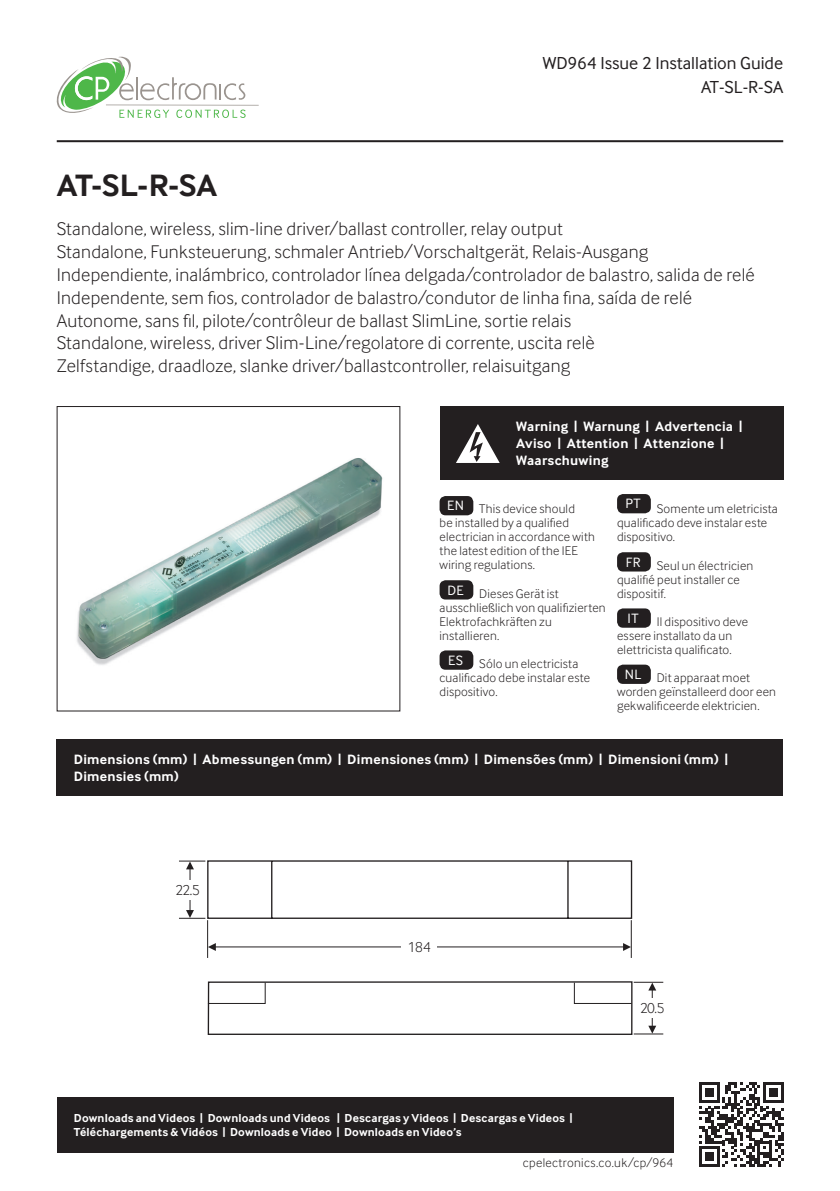
<style>
.page{position:relative;width:840px;height:1191px;background:#fff}
.page>*{position:absolute;margin:0;border:0;box-sizing:border-box;transform-origin:0 0}
.t1{font:700 32px "Inter Face";color:#231f20}
.t2{font:300 19px/22.8px "Inter Face";letter-spacing:.015em;color:#231f20}
.t3{font:18px/24px "Inter Face";color:#231f20;text-align:right}
.t4{font:300 15px "Inter Face";letter-spacing:-.035em;color:#231f20}
.t5{font:700 14px/16.8px "Inter Face";letter-spacing:.02em;color:#fff}
.t6{font:14px "Inter Face";color:#fff}
.t7{font:300 13px/14px "Inter Face";letter-spacing:.015em;color:#231f20}
.t8{font:700 12px/14px "Inter Face";letter-spacing:.015em;color:#fff}
</style>
<div class="page">
<div style="left:57px;top:739px;width:725px;height:57px;background:#231f20"></div>
<div style="left:439px;top:406px;width:344px;height:74px;background:#231f20"></div>
<svg style="left:57px;top:57px;width:189px;height:61px"></svg>
<hr style="left:106px;top:105px;width:152px;height:1px;background:#9a948f">
<hr style="left:57px;top:140px;width:725px;height:2px;background:#231f20">
<img style="left:77px;top:458px;width:306px;height:207px">
<svg style="left:456px;top:424px;width:44px;height:39px"></svg>
<div style="left:439px;top:496px;width:34px;height:19px;background:#231f20;border-radius:6px"></div>
<div style="left:439px;top:580px;width:34px;height:19px;background:#231f20;border-radius:6px"></div>
<div style="left:439px;top:650px;width:34px;height:19px;background:#231f20;border-radius:6px"></div>
<div style="left:616px;top:494px;width:34px;height:19px;background:#231f20;border-radius:6px"></div>
<div style="left:616px;top:552px;width:34px;height:19px;background:#231f20;border-radius:6px"></div>
<div style="left:616px;top:608px;width:34px;height:19px;background:#231f20;border-radius:6px"></div>
<div style="left:616px;top:664px;width:34px;height:20px;background:#231f20;border-radius:6px"></div>
<div style="left:207px;top:981px;width:425px;height:54px;border:1px solid #231f20"></div>
<hr style="left:633px;top:982px;width:30px;height:1px;background:#231f20">
<hr style="left:633px;top:1033px;width:30px;height:1px;background:#231f20">
<hr style="left:651px;top:986px;width:1px;height:44px;background:#231f20">
<hr style="left:630px;top:920px;width:1px;height:38px;background:#231f20">
<hr style="left:207px;top:920px;width:1px;height:38px;background:#231f20">
<hr style="left:212px;top:946px;width:414px;height:1px;background:#231f20">
<svg style="left:622px;top:943px;width:8px;height:8px"></svg>
<svg style="left:648px;top:982px;width:8px;height:8px"></svg>
<svg style="left:648px;top:1025px;width:8px;height:8px"></svg>
<svg style="left:179px;top:860px;width:453px;height:59px"></svg>
<svg style="left:208px;top:943px;width:8px;height:8px"></svg>
<div style="left:401px;top:937px;width:36px;height:19px;background:#fff"></div>
<div style="left:633px;top:998px;width:37px;height:19px;background:#fff"></div>
<div style="left:169px;top:880px;width:37px;height:19px;background:#fff"></div>
<svg style="left:573px;top:982px;width:58px;height:22px"></svg>
<svg style="left:207px;top:982px;width:58px;height:22px"></svg>
<svg style="left:699px;top:1082px;width:84px;height:84px"></svg>
<div style="left:57px;top:1096px;width:616px;height:56px;background:#231f20"></div>
<h3 class="t3" style="left:542px;top:51px;width:242px">WD964 Issue 2 Installation Guide<br>AT-SL-R-SA</h3>
<h1 class="t1" style="left:57px;top:166px;width:162px">AT-SL-R-SA</h1>
<p class="t2" style="left:57px;top:218px;width:699px">Standalone, wireless, slim-line driver/ballast controller, relay output<br>Standalone, Funksteuerung, schmaler Antrieb/Vorschaltgerät, Relais-Ausgang Independiente, inalámbrico, controlador línea delgada/controlador de balastro, salida de relé Independente, sem fios, controlador de balastro/condutor de linha fina, saída de relé Autonome, sans fil, pilote/contrôleur de ballast SlimLine, sortie relais<br>Standalone, wireless, driver Slim-Line/regolatore di corrente, uscita relè<br>Zelfstandige, draadloze, slanke driver/ballastcontroller, relaisuitgang</p>
<p class="t5" style="left:516px;top:418px;width:228px">Warning | Warnung | Advertencia |<br>Aviso | Attention | Attenzione |<br>Waarschuwing</p>
<p class="t7" style="left:439px;top:502px;width:157px;text-indent:8px"><sup>EN</sup> This device should<br>be installed by a qualified electrician in accordance with the latest edition of the IEE wiring regulations.</p>
<p class="t7" style="left:439px;top:586px;width:167px;text-indent:8px"><sup>DE</sup> Dieses Gerät ist ausschließlich von qualifizierten<br>Elektrofachkräften zu installieren.</p>
<p class="t7" style="left:439px;top:656px;width:152px;text-indent:9px"><sup>ES</sup> Sólo un electricista cualificado debe instalar este dispositivo.</p>
<p class="t7" style="left:616px;top:502px;width:162px;text-indent:8px"><sup>PT</sup> Somente um eletricista qualificado deve instalar este dispositivo.</p>
<p class="t7" style="left:616px;top:558px;width:138px;text-indent:9px"><sup>FR</sup> Seul un électricien qualifié peut installer ce dispositif.</p>
<p class="t6" style="left:627px;top:610px;width:12px">IT</p>
<p class="t7" style="left:616px;top:614px;width:132px;text-indent:40px">Il dispositivo deve essere installato da un elettricista qualificato.</p>
<p class="t7" style="left:616px;top:670px;width:160px;text-indent:8px"><sup>NL</sup> Dit apparaat moet worden geïnstalleerd door een gekwalificeerde elektricien.</p>
<p class="t5" style="left:74px;top:751px;width:655px">Dimensions (mm) | Abmessungen (mm) | Dimensiones (mm) | Dimensões (mm) | Dimensioni (mm) |<br>Dimensies (mm)</p>
<p class="t4" style="left:175px;top:881px;width:26px">22.5</p>
<p class="t4" style="left:407px;top:938px;width:25px">184</p>
<p class="t4" style="left:639px;top:999px;width:26px">20.5</p>
<p class="t8" style="left:74px;top:1110px;width:500px">Downloads and Videos | Downloads und Videos | Descargas y Videos | Descargas e Videos |<br>Téléchargements &amp; Vidéos | Downloads e Video | Downloads en Video’s</p>
<p class="t7" style="left:522px;top:1155px;width:152px">cpelectronics.co.uk/cp/964</p>
</div>
